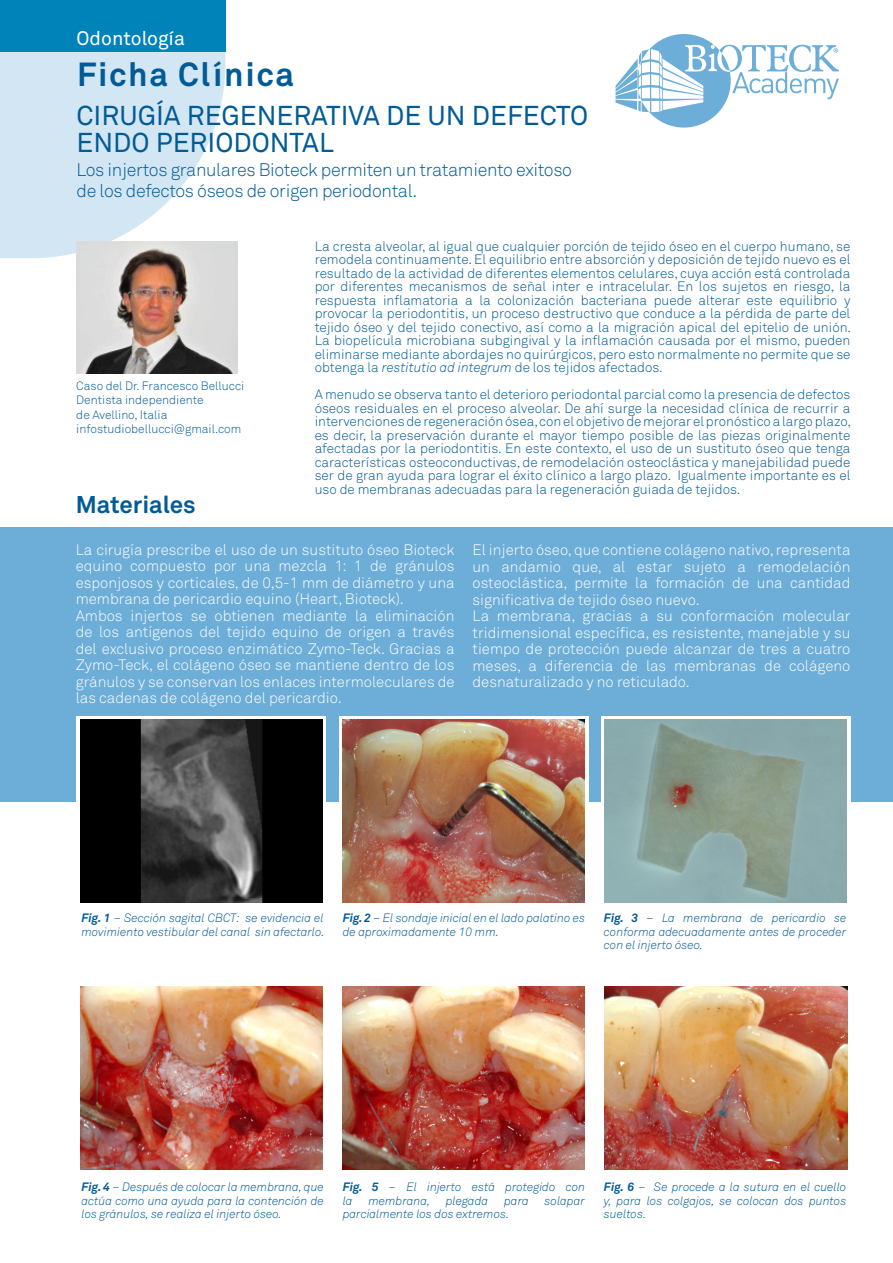
<style>
.page{position:relative;width:893px;height:1263px;background:#fff}
.page>*{position:absolute;margin:0;border:0;box-sizing:border-box;transform-origin:0 0}
.t1{font:700 33px "Akkurat Pro";letter-spacing:.05em;color:#005b97}
.t2{font:27px "Akkurat Pro";color:#005b97}
.t3{font:700 24px "Akkurat Pro";color:#005b97}
.t4{font:19.5px "Akkurat Pro";color:#fff}
.t5{font:18px "Akkurat Light Pro";letter-spacing:-.02em;color:#005b97}
.t6{font:15px/16.5px "Akkurat Light Pro";color:#fff;text-align:justify}
.t7{font:13.5px/13.5px "Akkurat Light Pro";color:#005b97;text-align:justify}
.t8{font:italic 12px/13.5px "Akkurat Light Pro";color:#005b97;text-align:justify}
.t9{font:12px "Akkurat Light Pro";color:#005b97}
.s1{font-style:italic}
.s2{font-family:"Akkurat Pro";font-weight:700}
</style>
<div class="page">
<div style="left:0;top:0;width:225px;height:52px;background:#0083b9"></div>
<svg style="left:0;top:52px;width:225px;height:206px;background:#d8e9f4"></svg>
<div style="left:0;top:527px;width:893px;height:274px;background:#6daed8"></div>
<img style="left:80px;top:987px;width:242px;height:183px">
<img style="left:342px;top:987px;width:243px;height:183px">
<img style="left:605px;top:987px;width:242px;height:183px">
<img style="left:77px;top:241px;width:160px;height:132px">
<div style="left:77px;top:716px;width:249px;height:190px;background:linear-gradient(to right,#fff,#fff)"></div>
<img style="left:80px;top:720px;width:242px;height:183px">
<div style="left:339px;top:716px;width:249px;height:190px;background:#fff"></div>
<img style="left:342px;top:720px;width:243px;height:183px">
<div style="left:601px;top:716px;width:249px;height:190px;background:#fff"></div>
<img style="left:604px;top:720px;width:243px;height:183px">
<svg style="left:615px;top:34px;width:224px;height:94px"></svg>
<p class="t4" style="left:77px;top:27px;width:110px">Odontología</p>
<p class="t1" style="left:77px;top:54px;width:219px">Ficha Clínica</p>
<p class="t2" style="left:77px;top:100px;width:513px">CIRUGÍA REGENERATIVA DE UN DEFECTO</p>
<p class="t2" style="left:77px;top:127px;width:259px">ENDO PERIODONTAL</p>
<p class="t5" style="left:77px;top:159px;width:497px">Los injertos granulares Bioteck permiten un tratamiento exitoso</p>
<p class="t5" style="left:77px;top:180px;width:342px">de los defectos óseos de origen periodontal.</p>
<p class="t7" style="left:315px;top:240px;width:538px">La cresta alveolar, al igual que cualquier porción de tejido óseo en el cuerpo humano, se remodela continuamente. El equilibrio entre absorción y deposición de tejido nuevo es el resultado de la actividad de diferentes elementos celulares, cuya acción está controlada por diferentes mecanismos de señal inter e intracelular. En los sujetos en riesgo, la respuesta inflamatoria a la colonización bacteriana puede alterar este equilibrio y provocar la periodontitis, un proceso destructivo que conduce a la pérdida de parte del tejido óseo y del tejido conectivo, así como a la migración apical del epitelio de unión.<br>La biopelícula microbiana subgingival y la inflamación causada por el mismo, pueden eliminarse mediante abordajes no quirúrgicos, pero esto normalmente no permite que se obtenga la <span class="s1">restitutio ad integrum</span> de los tejidos afectados.</p>
<p class="t7" style="left:315px;top:388px;width:538px">A menudo se observa tanto el deterioro periodontal parcial como la presencia de defectos óseos residuales en el proceso alveolar. De ahí surge la necesidad clínica de recurrir a intervenciones de regeneración ósea, con el objetivo de mejorar el pronóstico a largo plazo, es decir, la preservación durante el mayor tiempo posible de las piezas originalmente afectadas por la periodontitis. En este contexto, el uso de un sustituto óseo que tenga características osteoconductivas, de remodelación osteoclástica y manejabilidad puede ser de gran ayuda para lograr el éxito clínico a largo plazo. Igualmente importante es el uso de membranas adecuadas para la regeneración guiada de tejidos.</p>
<p class="t9" style="left:76px;top:379px;width:170px">Caso del Dr. Francesco Bellucci</p>
<p class="t9" style="left:76px;top:393px;width:129px">Dentista independiente</p>
<p class="t9" style="left:76px;top:407px;width:93px">de Avellino, Italia</p>
<p class="t9" style="left:76px;top:422px;width:167px">infostudiobellucci@gmail.com</p>
<p class="t3" style="left:76px;top:490px;width:122px">Materiales</p>
<p class="t6" style="left:76px;top:542px;width:380px">La cirugía prescribe el uso de un sustituto óseo Bioteck equino compuesto por una mezcla 1: 1 de gránulos esponjosos y corticales, de 0,5-1 mm de diámetro y una membrana de pericardio equino (Heart, Bioteck).</p>
<p class="t6" style="left:76px;top:608px;width:380px">Ambos injertos se obtienen mediante la eliminación de los antígenos del tejido equino de origen a través del exclusivo proceso enzimático Zymo-Teck. Gracias a Zymo-Teck, el colágeno óseo se mantiene dentro de los gránulos y se conservan los enlaces intermoleculares de las cadenas de colágeno del pericardio.</p>
<p class="t6" style="left:472px;top:542px;width:379px">El injerto óseo, que contiene colágeno nativo, representa un andamio que, al estar sujeto a remodelación osteoclástica, permite la formación de una cantidad significativa de tejido óseo nuevo.</p>
<p class="t6" style="left:472px;top:608px;width:379px">La membrana, gracias a su conformación molecular tridimensional específica, es resistente, manejable y su tiempo de protección puede alcanzar de tres a cuatro meses, a diferencia de las membranas de colágeno desnaturalizado y no reticulado.</p>
<p class="t8" style="left:81px;top:912px;width:244px"><span class="s2">Fig. 1</span> – Sección sagital CBCT: se evidencia el movimiento vestibular del canal sin afectarlo.</p>
<p class="t8" style="left:343px;top:912px;width:244px"><span class="s2">Fig. 2</span> – El sondaje inicial en el lado palatino es de aproximadamente 10 mm.</p>
<p class="t8" style="left:604px;top:912px;width:244px"><span class="s2">Fig. 3</span> – La membrana de pericardio se conforma adecuadamente antes de proceder con el injerto óseo.</p>
<p class="t8" style="left:81px;top:1180px;width:244px"><span class="s2">Fig. 4</span> – Después de colocar la membrana, que actúa como una ayuda para la contención de los gránulos, se realiza el injerto óseo.</p>
<p class="t8" style="left:343px;top:1180px;width:244px"><span class="s2">Fig. 5</span> – El injerto está protegido con la</p>
<p class="t8" style="left:368px;top:1194px;width:64px">membrana,</p>
<p class="t8" style="left:446px;top:1194px;width:44px">plegada</p>
<p class="t8" style="left:504px;top:1194px;width:26px">para</p>
<p class="t8" style="left:545px;top:1194px;width:42px">solapar</p>
<p class="t8" style="left:343px;top:1207px;width:168px">parcialmente los dos extremos.</p>
<p class="t8" style="left:604px;top:1180px;width:244px"><span class="s2">Fig. 6</span> – Se procede a la sutura en el cuello y, para los colgajos, se colocan dos puntos sueltos.</p>
</div>
